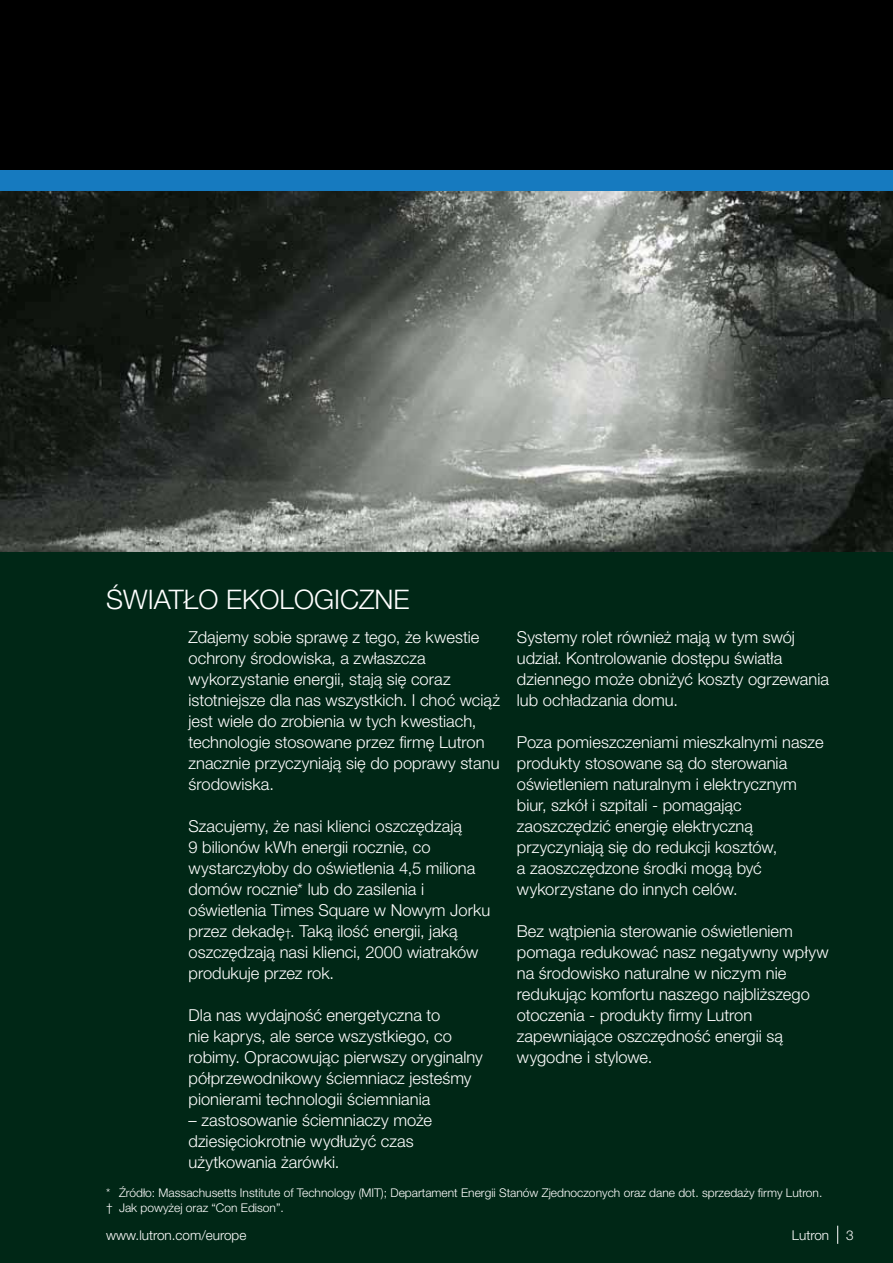
<style>
.page{position:relative;width:893px;height:1263px;background:#fff}
.page>*{position:absolute;margin:0;border:0;box-sizing:border-box;transform-origin:0 0}
.t1{font:300 27px "Helvetica Neue CE";color:#fff}
.t2{font:300 16.5px/21px "Helvetica Neue CE";color:#fff}
.t3{font:300 13.5px "Helvetica Neue CE";color:#fff}
.t4{font:300 12px/15px "Helvetica Neue CE";color:#fff}
.s1{font-size:12px}
</style>
<div class="page">
<div style="left:0;top:0;width:893px;height:170px;background:#000"></div>
<div style="left:0;top:170px;width:893px;height:21px;background:#167abf"></div>
<img style="left:0;top:191px;width:893px;height:362px">
<div style="left:0;top:553px;width:893px;height:710px;background:#002716"></div>
<svg style="left:837px;top:1226px;width:1px;height:18px"></svg>
<h1 class="t1" style="left:106px;top:590px;width:305px">ŚWIATŁO EKOLOGICZNE</h1>
<p class="t2" style="left:189px;top:628px;width:313px">Zdajemy sobie sprawę z tego, że kwestie ochrony środowiska, a zwłaszcza wykorzystanie energii, stają się coraz istotniejsze dla nas wszystkich. I choć wciąż jest wiele do zrobienia w tych kwestiach, technologie stosowane przez firmę Lutron znacznie przyczyniają się do poprawy stanu środowiska.</p>
<p class="t2" style="left:189px;top:817px;width:303px">Szacujemy, że nasi klienci oszczędzają<br>9 bilionów kWh energii rocznie, co wystarczyłoby do oświetlenia 4,5 miliona domów rocznie* lub do zasilenia i oświetlenia Times Square w Nowym Jorku przez dekadę<span class="s1">†</span>. Taką ilość energii, jaką oszczędzają nasi klienci, 2000 wiatraków produkuje przez rok.</p>
<p class="t2" style="left:189px;top:1006px;width:296px">Dla nas wydajność energetyczna to<br>nie kaprys, ale serce wszystkiego, co robimy. Opracowując pierwszy oryginalny półprzewodnikowy ściemniacz jesteśmy pionierami technologii ściemniania</p>
<p class="t2" style="left:189px;top:1111px;width:245px">– zastosowanie ściemniaczy może dziesięciokrotnie wydłużyć czas użytkowania żarówki.</p>
<p class="t2" style="left:517px;top:628px;width:314px">Systemy rolet również mają w tym swój udział. Kontrolowanie dostępu światła dziennego może obniżyć koszty ogrzewania lub ochładzania domu.</p>
<p class="t2" style="left:517px;top:733px;width:308px">Poza pomieszczeniami mieszkalnymi nasze produkty stosowane są do sterowania oświetleniem naturalnym i elektrycznym biur, szkół i szpitali - pomagając zaoszczędzić energię elektryczną przyczyniają się do redukcji kosztów,<br>a zaoszczędzone środki mogą być wykorzystane do innych celów.</p>
<p class="t2" style="left:517px;top:922px;width:313px">Bez wątpienia sterowanie oświetleniem pomaga redukować nasz negatywny wpływ na środowisko naturalne w niczym nie redukując komfortu naszego najbliższego otoczenia - produkty firmy Lutron zapewniające oszczędność energii są wygodne i stylowe.</p>
<p class="t4" style="left:106px;top:1187px;width:718px">* Źródło: Massachusetts Institute of Technology (MIT); Departament Energii Stanów Zjednoczonych oraz dane dot. sprzedaży firmy Lutron. † Jak powyżej oraz “Con Edison”.</p>
<p class="t3" style="left:106px;top:1230px;width:142px">www.lutron.com/europe</p>
<p class="t3" style="left:792px;top:1230px;width:39px">Lutron</p>
<p class="t3" style="left:846px;top:1230px;width:9px">3</p>
</div>
